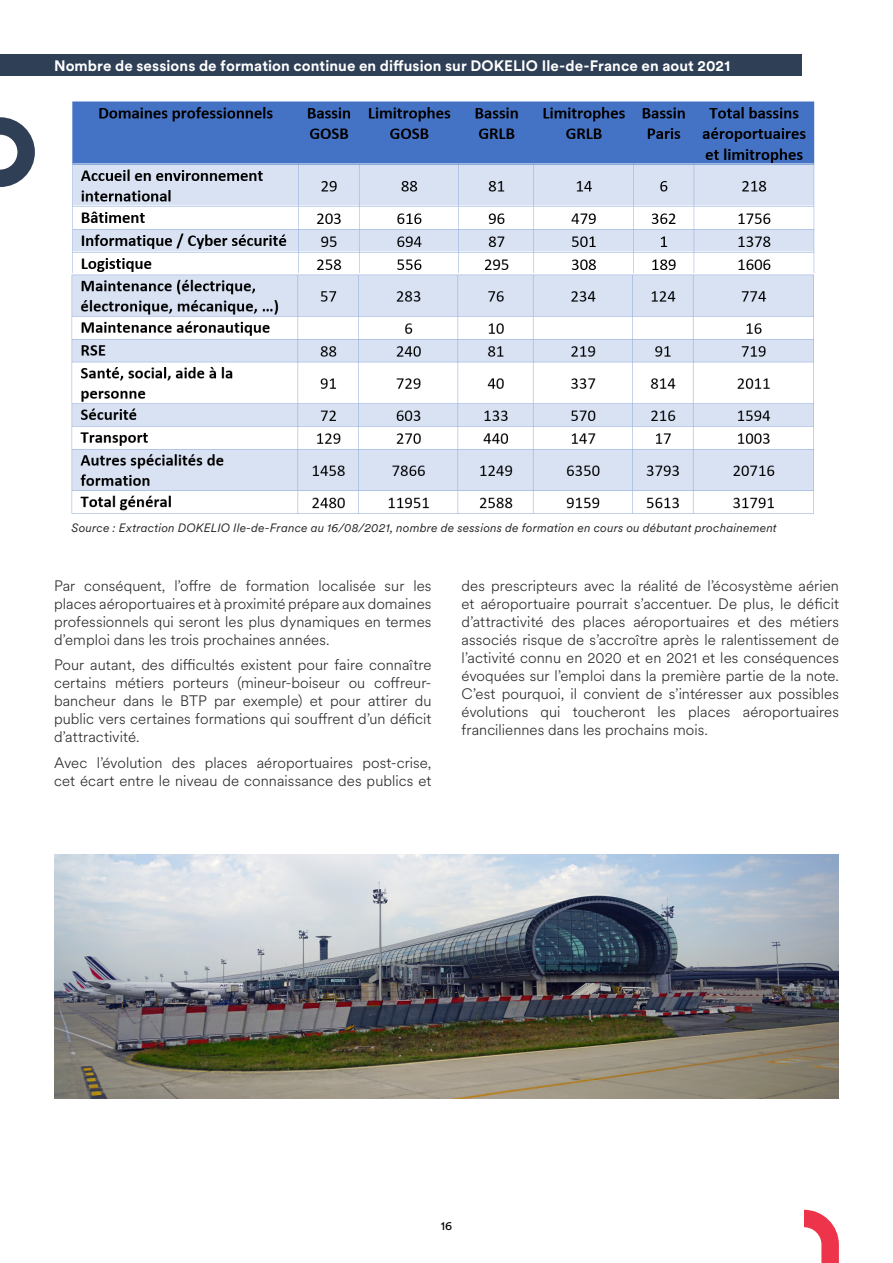
<style>
.page{position:relative;width:893px;height:1263px;background:#fff}
.page>*{position:absolute;margin:0;border:0;box-sizing:border-box;transform-origin:0 0}
.t1{font:300 15px/18px "Circular XX";letter-spacing:.005em;color:#282727;text-align:justify}
.t2{font:700 15px "Circular XX";letter-spacing:.005em;color:#fff}
.t3{font:italic 12px "Circular XX";letter-spacing:.015em;color:#282727}
.t4{font:12px "Circular XX";color:#000}
</style>
<div class="page">
<svg style="left:804px;top:1210px;width:35px;height:53px"></svg>
<img style="left:54px;top:855px;width:785px;height:243px">
<svg style="left:0;top:117px;width:35px;height:70px"></svg>
<div style="left:0;top:54px;width:802px;height:22px;background:#2f3f55"></div>
<img style="left:72px;top:101px;width:743px;height:172px">
<img style="left:71px;top:274px;width:743px;height:240px">
<p class="t2" style="left:54px;top:55px;width:677px">Nombre de sessions de formation continue en diffusion sur DOKELIO Ile-de-France en aout 2021</p>
<p class="t3" style="left:71px;top:520px;width:707px">Source : Extraction DOKELIO Ile-de-France au 16/08/2021, nombre de sessions de formation en cours ou débutant prochainement</p>
<p class="t1" style="left:54px;top:576px;width:379px">Par conséquent, l’offre de formation localisée sur les places aéroportuaires et à proximité prépare aux domaines professionnels qui seront les plus dynamiques en termes d’emploi dans les trois prochaines années.</p>
<p class="t1" style="left:54px;top:655px;width:379px">Pour autant, des difficultés existent pour faire connaître certains métiers porteurs (mineur-boiseur ou coffreur&shy;bancheur dans le BTP par exemple) et pour attirer du public vers certaines formations qui souffrent d’un déficit d’attractivité.</p>
<p class="t1" style="left:54px;top:753px;width:379px">Avec l’évolution des places aéroportuaires post-crise, cet écart entre le niveau de connaissance des publics et</p>
<p class="t1" style="left:461px;top:576px;width:379px">des prescripteurs avec la réalité de l’écosystème aérien et aéroportuaire pourrait s’accentuer. De plus, le déficit d’attractivité des places aéroportuaires et des métiers associés risque de s’accroître après le ralentissement de l’activité connu en 2020 et en 2021 et les conséquences évoquées sur l’emploi dans la première partie de la note.<br>C’est pourquoi, il convient de s’intéresser aux possibles évolutions qui toucheront les places aéroportuaires franciliennes dans les prochains mois.</p>
<p class="t4" style="left:441px;top:1218px;width:13px">16</p>
</div>
